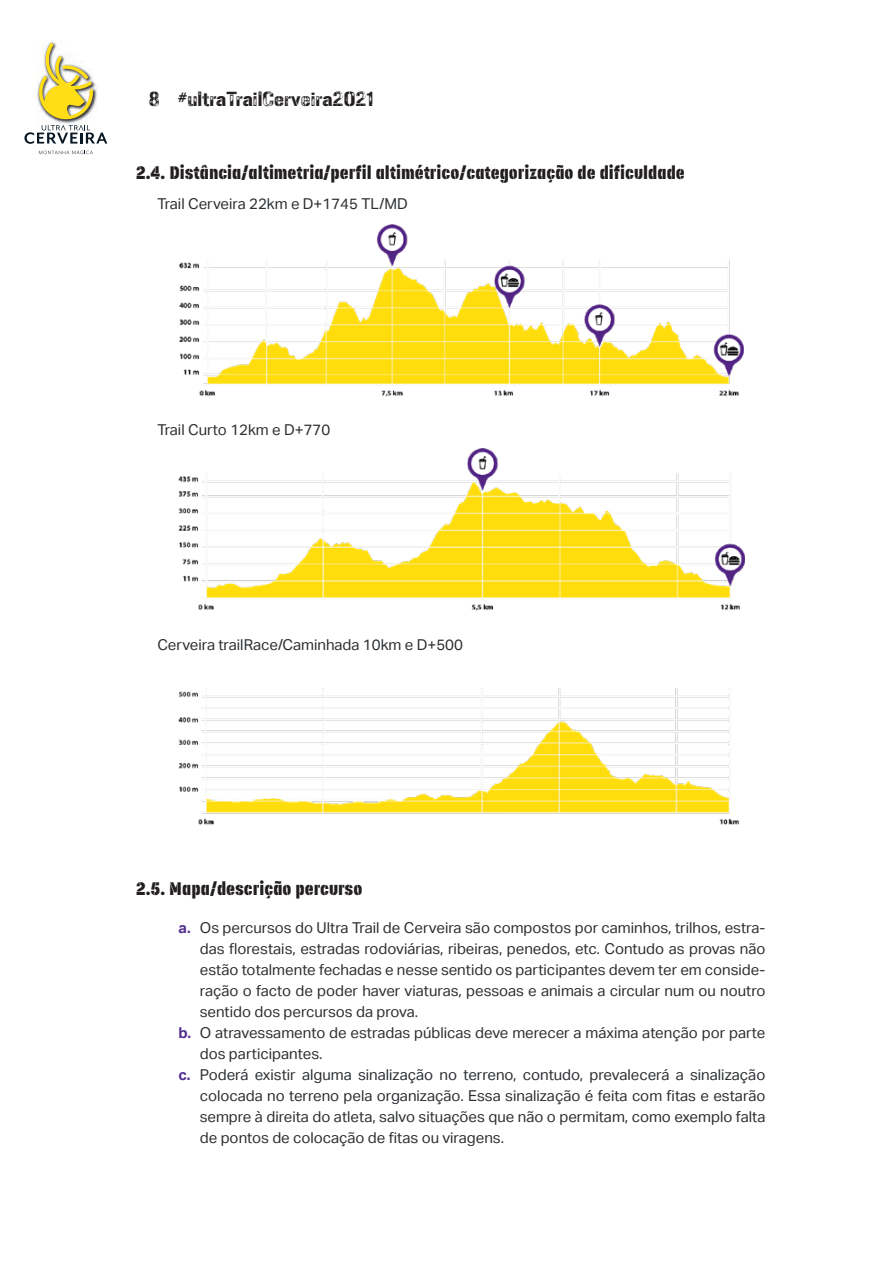
<style>
.page{position:relative;width:893px;height:1263px;background:#fff}
.page>*{position:absolute;margin:0;border:0;box-sizing:border-box;transform-origin:0 0}
.subtitle{font:18px "Korolev Military Stencil";color:#231f20}
.t1{font:18px "Gunplay Damage";color:#231f20}
.para{font:15px/21px "Aktiv Grotesk";color:#2c2f32;text-align:justify}
.s1{font-weight:700;color:#523092}
</style>
<div class="page">
<svg style="left:39px;top:150px;width:54px;height:4px"></svg>
<svg style="left:24px;top:43px;width:83px;height:101px"></svg>
<img style="left:179px;top:224px;width:565px;height:173px">
<img style="left:178px;top:448px;width:566px;height:162px">
<img style="left:179px;top:688px;width:560px;height:137px">
<p class="t1" style="left:149px;top:89px;width:226px">8 #ultraTrailCerveira2021</p>
<p class="subtitle" style="left:136px;top:162px;width:550px">2.4. Distância/altimetria/perfil altimétrico/categorização de dificuldade</p>
<p class="para" style="left:157px;top:193px;width:252px">Trail Cerveira 22km e D+1745 TL/MD</p>
<p class="para" style="left:157px;top:419px;width:174px">Trail Curto 12km e D+770</p>
<p class="para" style="left:157px;top:634px;width:307px">Cerveira trailRace/Caminhada 10km e D+500</p>
<p class="subtitle" style="left:136px;top:877px;width:228px">2.5. Mapa/descrição percurso</p>
<p class="para" style="left:200px;top:917px;width:567px;text-indent:-21px"><span class="s1">a.</span> Os percursos do Ultra Trail de Cerveira são compostos por caminhos, trilhos, estra&shy;das florestais, estradas rodoviárias, ribeiras, penedos, etc. Contudo as provas não estão totalmente fechadas e nesse sentido os participantes devem ter em conside&shy;ração o facto de poder haver viaturas, pessoas e animais a circular num ou noutro sentido dos percursos da prova.</p>
<p class="para" style="left:200px;top:1022px;width:567px;text-indent:-21px"><span class="s1">b.</span> O atravessamento de estradas públicas deve merecer a máxima atenção por parte dos participantes.</p>
<p class="para" style="left:200px;top:1064px;width:567px;text-indent:-21px"><span class="s1">c.</span> Poderá existir alguma sinalização no terreno, contudo, prevalecerá a sinalização colocada no terreno pela organização. Essa sinalização é feita com fitas e estarão sempre à direita do atleta, salvo situações que não o permitam, como exemplo falta de pontos de colocação de fitas ou viragens.</p>
</div>
